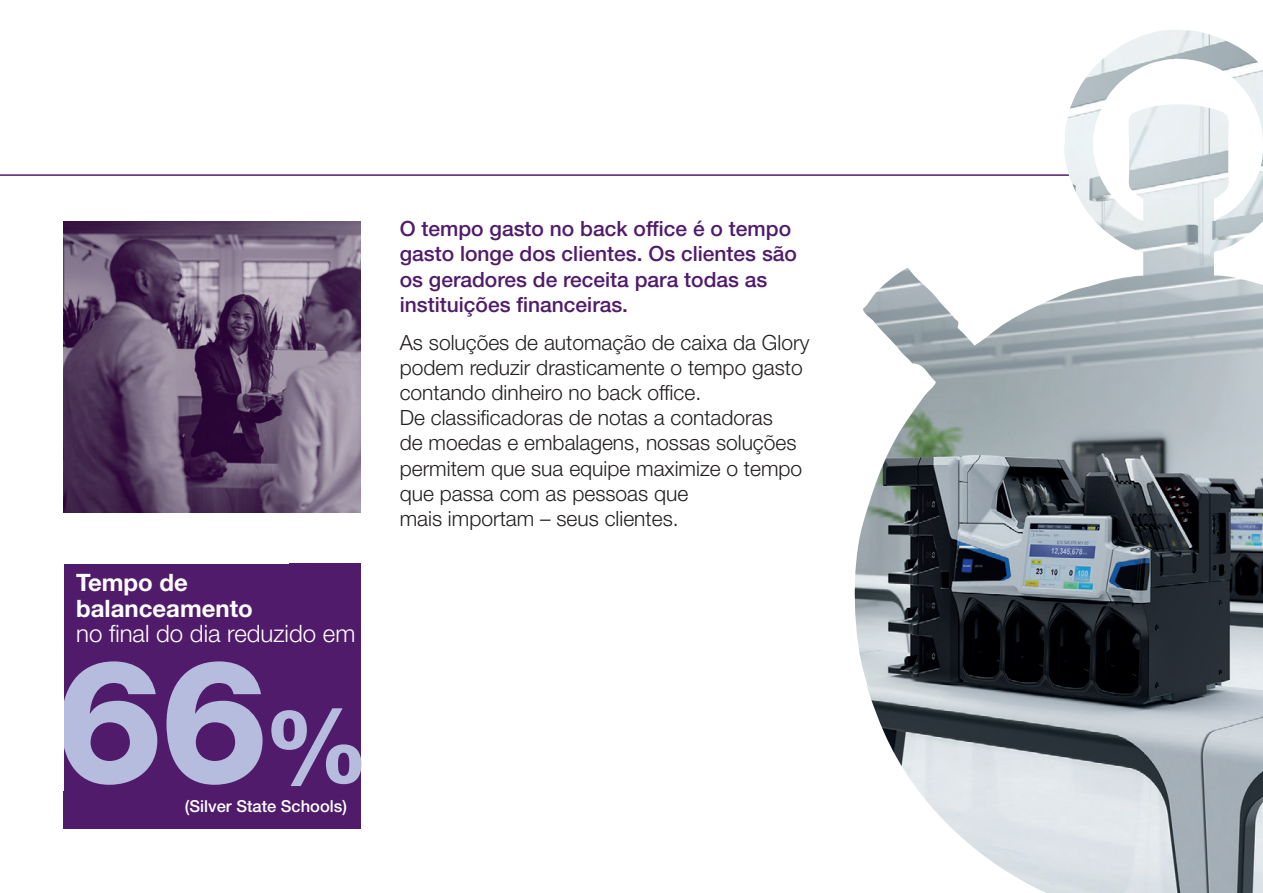
<style>
.page{position:relative;width:1263px;height:893px;background:#fff}
.page>*{position:absolute;margin:0;border:0;box-sizing:border-box;transform-origin:0 0}
.t1{font:800 172.5px "Helvetica Neue LT Std";color:#b6bcde}
.t2{font:800 103.5px "Helvetica Neue LT Std";color:#b6bcde}
.t3{font:300 24px "Helvetica Neue LT Std";color:#fff}
.t4{font:700 24px/25.5px "Helvetica Neue LT Std";color:#fff}
.t5{font:300 21px/25.2px "Helvetica Neue LT Std";color:#231f20}
.t6{font:500 21px/25.2px "Helvetica Neue LT Std";color:#511b6c}
.t7{font:500 16.5px "Helvetica Neue LT Std";color:#fff}
</style>
<div class="page">
<hr style="left:0;top:174px;width:1079px;height:2px;background:#511b6c">
<img style="left:64px;top:221px;width:297px;height:291px">
<div style="left:64px;top:563px;width:297px;height:266px;background:#511b6c"></div>
<img style="left:853px;top:30px;width:410px;height:863px">
<p class="t4" style="left:76px;top:569px;width:178px">Tempo de balanceamento</p>
<p class="t3" style="left:76px;top:619px;width:281px">no final do dia reduzido em</p>
<h1 class="t1" style="left:55px;top:619px;width:215px">66</h1>
<p class="t7" style="left:185px;top:796px;width:164px">(Silver State Schools)</p>
<h2 class="t2" style="left:264px;top:685px;width:107px">%</h2>
<p class="t6" style="left:400px;top:216px;width:399px">O tempo gasto no back office é o tempo gasto longe dos clientes. Os clientes são os geradores de receita para todas as instituições financeiras.</p>
<p class="t5" style="left:400px;top:329px;width:411px">As soluções de automação de caixa da Glory podem reduzir drasticamente o tempo gasto contando dinheiro no back office.<br>De classificadoras de notas a contadoras<br>de moedas e embalagens, nossas soluções permitem que sua equipe maximize o tempo que passa com as pessoas que<br>mais importam – seus clientes.</p>
</div>
